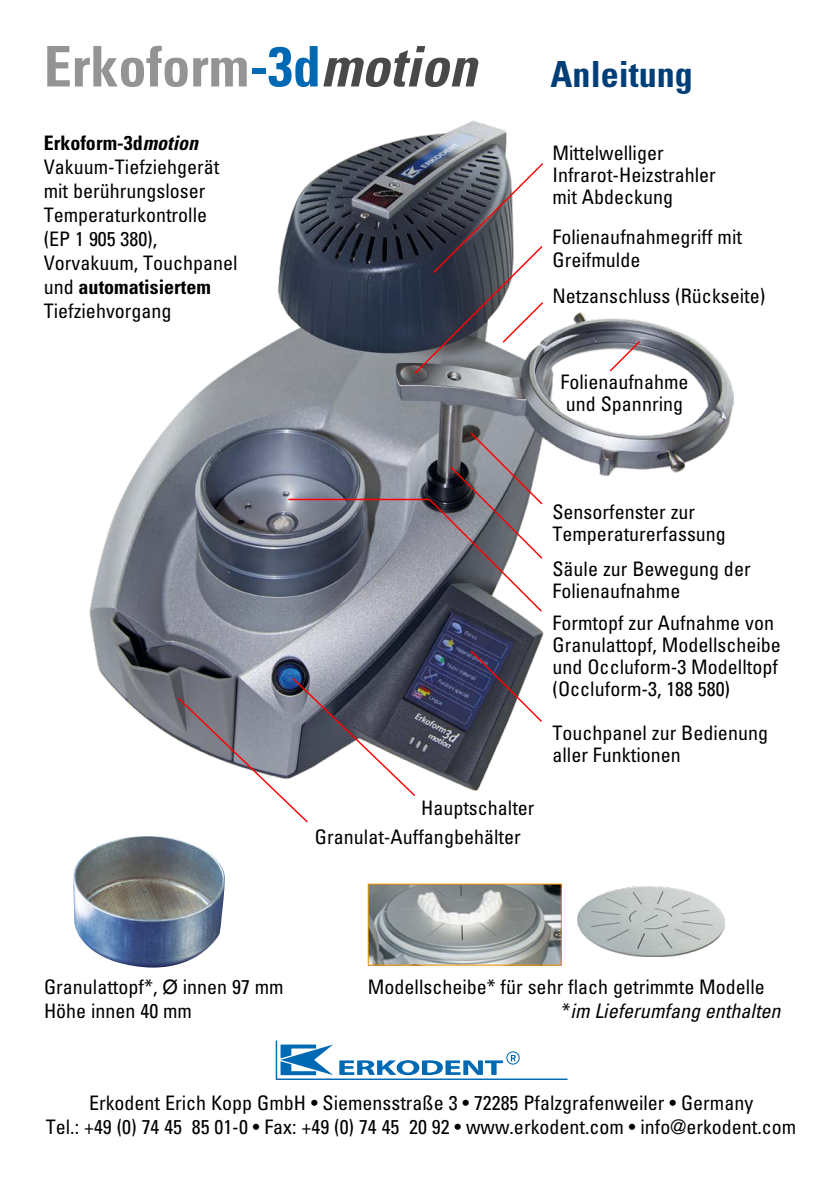
<style>
.page{position:relative;width:840px;height:1191px;background:#fff}
.page>*{position:absolute;margin:0;border:0;box-sizing:border-box;transform-origin:0 0}
.t1{font:700 condensed 56px "Univers";color:#949494}
.t2{font:700 condensed 36px "Univers";color:#003e77}
.t3{font:condensed 20px/24px "Univers";color:#000}
.s1{color:#0069b4}
.s2{font-style:italic;color:#494948}
.s3{font-weight:700}
.s4{font-weight:700;font-style:italic}
.s5{font-size:20.2px}
.s6{font-family:"Arial";font-stretch:normal}
.s7{font-style:italic}
</style>
<div class="page">
<img style="left:90px;top:120px;width:643px;height:670px">
<img style="left:73px;top:836px;width:152px;height:131px">
<svg style="left:176px;top:676px;width:240px;height:147px"></svg>
<svg style="left:468px;top:649px;width:75px;height:74px"></svg>
<svg style="left:413px;top:162px;width:131px;height:213px"></svg>
<svg style="left:608px;top:339px;width:33px;height:34px"></svg>
<svg style="left:287px;top:431px;width:256px;height:182px;background:#81808a"></svg>
<svg style="left:275px;top:1040px;width:292px;height:40px"></svg>
<img style="left:369px;top:885px;width:190px;height:78px">
<div style="left:367px;top:883px;width:194px;height:82px;border:1px solid #f29100"></div>
<img style="left:577px;top:886px;width:147px;height:71px">
<h1 class="t1" style="left:44px;top:32px;width:434px">Erkoform<span class="s1">-3d</span><span class="s2">motion</span></h1>
<p class="t3" style="left:44px;top:130px;width:195px"><span class="s3">Erkoform-3d</span><span class="s4">motion<br></span>Vakuum-Tiefziehgerät mit berührungsloser<br>Temperaturkontrolle (EP 1 905 380),<br>Vorvakuum, Touchpanel und <span class="s3">automatisiertem<br></span>Tiefziehvorgan<span class="s5">g</span></p>
<h2 class="t2" style="left:550px;top:52px;width:144px">Anleitung</h2>
<p class="t3" style="left:552px;top:141px;width:165px;line-height:22px">Mittelwelliger<br>Infrarot-Heizstrahler mit Abdeckung</p>
<p class="t3" style="left:552px;top:226px;width:191px;line-height:22px">Folienaufnahmegriff mit<br>Greifmulde</p>
<p class="t3" style="left:552px;top:283px;width:214px">Netzanschluss (Rückseite)</p>
<p class="t3" style="left:560px;top:370px;width:129px;line-height:22px">Folienaufnahme und Spannring</p>
<p class="t3" style="left:421px;top:796px;width:115px">Hauptschalter</p>
<p class="t3" style="left:315px;top:824px;width:207px">Granulat-Auffangbehälter</p>
<p class="t3" style="left:552px;top:500px;width:175px;line-height:22px">Sensorfenster zur<br>Temperaturerfassung</p>
<p class="t3" style="left:552px;top:557px;width:199px;line-height:22px">Säule zur Bewegung der<br>Folienaufnahme</p>
<p class="t3" style="left:552px;top:612px;width:230px;line-height:22px">Formtopf zur Aufnahme von<br>Granulattopf, Modellscheibe und Occluform-3 Modelltopf (Occluform-3, 188 580)</p>
<p class="t3" style="left:552px;top:721px;width:217px;line-height:22px">Touchpanel zur Bedienung aller Funktionen</p>
<p class="t3" style="left:44px;top:974px;width:241px">Granulattopf*, <span class="s6">Ø</span> innen 97 mm<br>Höhe innen 40 mm</p>
<p class="t3" style="left:561px;top:974px;width:220px;text-indent:-194px">Modellscheibe* für sehr flach getrimmte Modelle *<span class="s7">im Lieferumfang enthalten</span></p>
<p class="t3" style="left:46px;top:1090px;width:751px;text-align:center">Erkodent Erich Kopp GmbH • Siemensstraße 3 • 72285 Pfalzgrafenweiler • Germany<br>Tel.: +49 (0) 74 45 85 01-0 • Fax: +49 (0) 74 45 20 92 • www.erkodent.com • info@erkodent.com</p>
</div>
